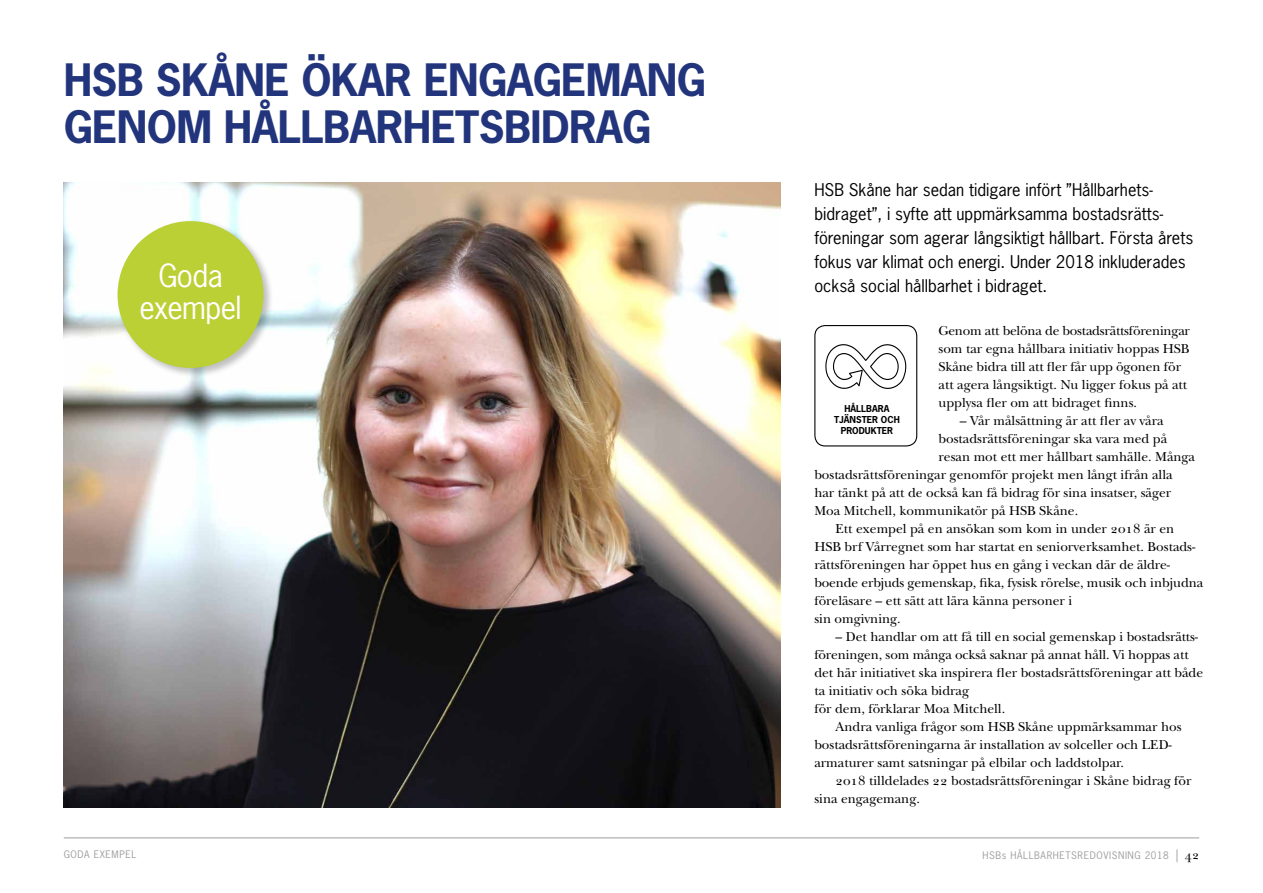
<style>
.page{position:relative;width:1263px;height:893px;background:#fff}
.page>*{position:absolute;margin:0;border:0;box-sizing:border-box;transform-origin:0 0}
.t1{font:700 42px/46.5px "News Gothic Std";letter-spacing:-.015em;color:#22357c}
.t2{font:30px/31.5px "News Gothic Std";letter-spacing:-.02em;color:#fff;text-align:center}
.t3{font:16.5px/24px "News Gothic Std";color:#000}
.t4{font:13.5px/18px "New Baskerville Std";color:#000}
.t5{font:9.75px "News Gothic Std";letter-spacing:.06em;color:#9d9d9c}
.t6{font:700 9px/10.8px "News Gothic Std";color:#000;text-align:center}
.s1{font-family:"New Baskerville Std";font-size:12.75px}
.s2{font-family:"New Baskerville Std";font-size:12.75px;color:#000}
</style>
<div class="page">
<hr style="left:64px;top:838px;width:1135px;height:1px;background:#9d9d9c">
<img style="left:64px;top:183px;width:716px;height:625px">
<div style="left:116px;top:219px;width:158px;height:159px;background:#000;opacity:.25"></div>
<div style="left:118px;top:221px;width:146px;height:147px;background:#bbd034;border-radius:50%"></div>
<div style="left:814px;top:325px;width:103px;height:121px;border:1px solid #000;border-radius:10px"></div>
<svg style="left:825px;top:344px;width:81px;height:45px"></svg>
<h1 class="t1" style="left:64px;top:57px;width:644px">HSB SKÅNE ÖKAR ENGAGEMANG<br>GENOM HÅLLBARHETSBIDRAG</h1>
<h2 class="t2" style="left:140px;top:260px;width:103px">Goda exempel</h2>
<p class="t3" style="left:814px;top:177px;width:380px">HSB Skåne har sedan tidigare infört ”Hållbarhets&shy;bidraget”, i syfte att uppmärksamma bostadsrätts&shy;föreningar som agerar långsiktigt hållbart. Första årets fokus var klimat och energi. Under 2018 inkluderades också social hållbarhet i bidraget.</p>
<p class="t4" style="left:938px;top:322px;width:253px">Genom att belöna de bostadsrättsföreningar som tar egna hållbara initiativ hoppas HSB Skåne bidra till att fler får upp ögonen för att agera långsiktigt. Nu ligger fokus på att upplysa fler om att bidraget finns.</p>
<p class="t4" style="left:960px;top:412px;width:205px">– Vår målsättning är att fler av våra</p>
<p class="t4" style="left:938px;top:430px;width:230px">bostadsrättsföreningar ska vara med på</p>
<p class="t4" style="left:938px;top:448px;width:258px">resan mot ett mer hållbart samhälle. Många</p>
<p class="t4" style="left:814px;top:466px;width:360px">bostadsrättsföreningar genomför projekt men långt ifrån alla</p>
<p class="t4" style="left:814px;top:484px;width:358px">har tänkt på att de också kan få bidrag för sina insatser, säger</p>
<p class="t4" style="left:814px;top:502px;width:265px">Moa Mitchell, kommunikatör på HSB Skåne.</p>
<p class="t4" style="left:836px;top:520px;width:340px">Ett exempel på en ansökan som kom in under 2018 är en</p>
<p class="t4" style="left:814px;top:538px;width:383px">HSB brf Vårregnet som har startat en seniorverksamhet. Bostads-</p>
<p class="t4" style="left:814px;top:556px;width:357px">rättsföreningen har öppet hus en gång i veckan där de äldre-</p>
<p class="t4" style="left:814px;top:574px;width:391px">boende erbjuds gemenskap, fika, fysisk rörelse, musik och inbjudna</p>
<p class="t4" style="left:814px;top:592px;width:259px">föreläsare – ett sätt att lära känna personer i</p>
<p class="t4" style="left:814px;top:610px;width:88px">sin omgivning.</p>
<p class="t4" style="left:836px;top:628px;width:364px">– Det handlar om att få till en social gemenskap i bostadsrätts-</p>
<p class="t4" style="left:814px;top:646px;width:376px">föreningen, som många också saknar på annat håll. Vi hoppas att</p>
<p class="t4" style="left:814px;top:664px;width:390px">det här initiativet ska inspirera fler bostadsrättsföreningar att både</p>
<p class="t4" style="left:814px;top:682px;width:156px">ta initiativ och söka bidrag</p>
<p class="t4" style="left:814px;top:700px;width:192px">för dem, förklarar Moa Mitchell.</p>
<p class="t4" style="left:836px;top:718px;width:347px">Andra vanliga frågor som HSB Skåne uppmärksammar hos</p>
<p class="t4" style="left:814px;top:736px;width:359px">bostadsrättsföreningarna är installation av solceller och LED-</p>
<p class="t4" style="left:814px;top:754px;width:311px">armaturer samt satsningar på elbilar och laddstolpar.</p>
<p class="t4" style="left:836px;top:772px;width:357px">2018 tilldelades 22 bostadsrättsföreningar i Skåne bidrag för</p>
<p class="t4" style="left:814px;top:790px;width:107px">sina engagemang.</p>
<p class="t6" style="left:834px;top:403px;width:67px">HÅLLBARA<br>TJÄNSTER OCH<br>PRODUKTER</p>
<p class="t5" style="left:64px;top:848px;width:74px">GODA EXEMPEL</p>
<p class="t5" style="left:982px;top:849px;width:218px">HSBs HÅLLBARHETSREDOVISNING 2018 <span class="s1">|</span> <span class="s2">42</span></p>
</div>
